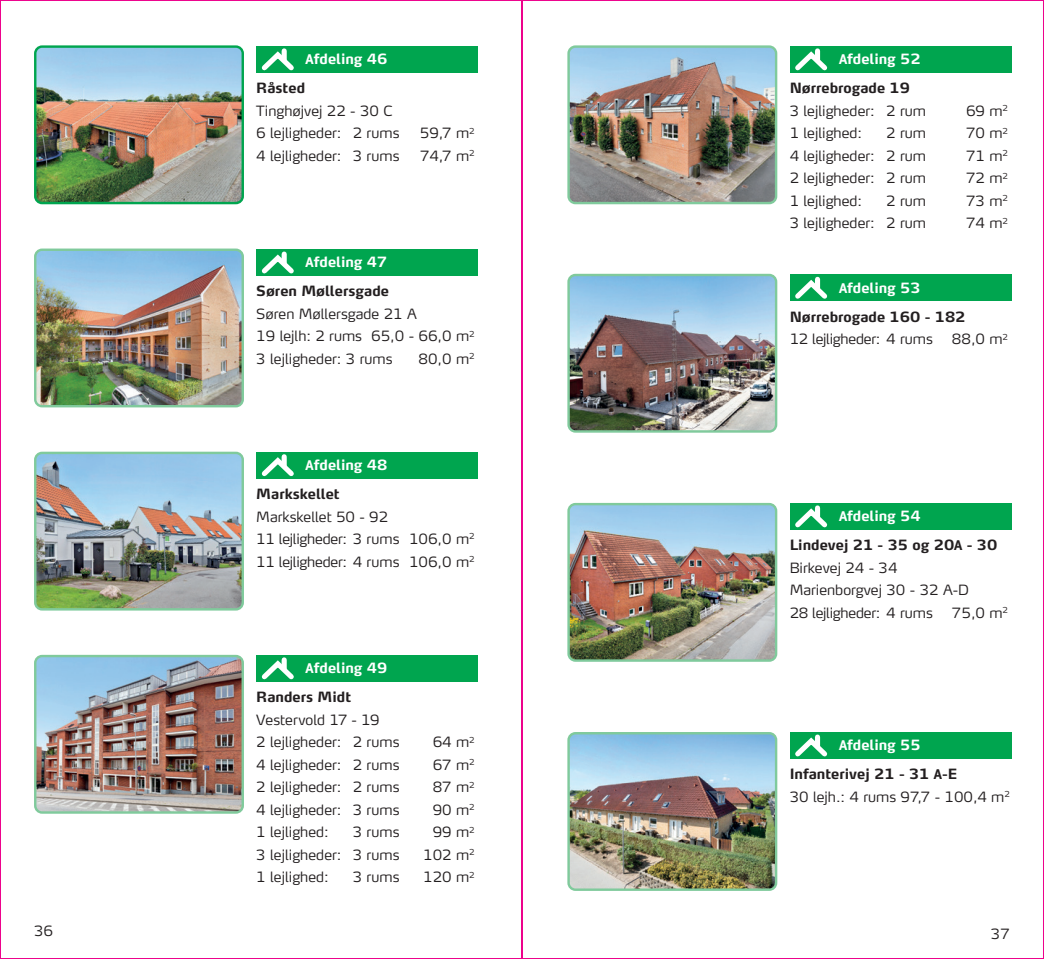
<style>
.page{position:relative;width:1044px;height:959px;background:#fff}
.page>*{position:absolute;margin:0;border:0;box-sizing:border-box;transform-origin:0 0}
.brød_1_mm{font:300 14px "Max TF";color:#231f20}
.brød_bold{font:700 14px "Max TF";color:#231f20}
.brød_1_mm-2{font:300 14px "Max TF";letter-spacing:-.02em;color:#231f20}
.t1{font:700 14px "Max TF";color:#fff}
</style>
<div class="page">
<img style="left:35px;top:251px;width:208px;height:155px">
<div style="left:34px;top:248px;width:210px;height:159px;border:2px solid #80ca9c;border-radius:7px"></div>
<div style="left:257px;top:249px;width:221px;height:27px;background:#00a54f"></div>
<svg style="left:261px;top:251px;width:33px;height:23px"></svg>
<div style="left:281px;top:254px;width:6px;height:9px;background:#fff"></div>
<img style="left:35px;top:454px;width:208px;height:155px">
<div style="left:34px;top:451px;width:210px;height:159px;border:2px solid #80ca9c;border-radius:7px"></div>
<div style="left:257px;top:451px;width:221px;height:27px;background:#00a54f"></div>
<svg style="left:257px;top:454px;width:41px;height:25px"></svg>
<div style="left:281px;top:456px;width:6px;height:9px;background:#fff"></div>
<img style="left:35px;top:657px;width:208px;height:155px">
<div style="left:34px;top:654px;width:210px;height:159px;border:2px solid #80ca9c;border-radius:7px"></div>
<div style="left:257px;top:654px;width:221px;height:27px;background:#00a54f"></div>
<svg style="left:257px;top:657px;width:41px;height:25px"></svg>
<div style="left:281px;top:659px;width:6px;height:9px;background:#fff"></div>
<img style="left:35px;top:48px;width:208px;height:155px">
<div style="left:34px;top:45px;width:210px;height:159px;border:2px solid #00a54f;border-radius:7px"></div>
<div style="left:257px;top:46px;width:221px;height:27px;background:#00a54f"></div>
<svg style="left:261px;top:48px;width:33px;height:23px"></svg>
<div style="left:281px;top:51px;width:6px;height:9px;background:#fff"></div>
<img style="left:568px;top:275px;width:207px;height:156px">
<div style="left:567px;top:274px;width:210px;height:158px;border:2px solid #80ca9c;border-radius:7px"></div>
<div style="left:789px;top:274px;width:222px;height:27px;background:#00a54f"></div>
<svg style="left:795px;top:276px;width:33px;height:23px"></svg>
<div style="left:814px;top:279px;width:5px;height:9px;background:#fff"></div>
<img style="left:568px;top:505px;width:207px;height:155px">
<div style="left:567px;top:502px;width:210px;height:159px;border:2px solid #80ca9c;border-radius:7px"></div>
<div style="left:789px;top:502px;width:222px;height:27px;background:#00a54f"></div>
<svg style="left:790px;top:505px;width:41px;height:25px"></svg>
<div style="left:814px;top:507px;width:5px;height:9px;background:#fff"></div>
<img style="left:568px;top:734px;width:207px;height:155px">
<div style="left:567px;top:731px;width:210px;height:159px;border:2px solid #80ca9c;border-radius:7px"></div>
<div style="left:789px;top:731px;width:222px;height:27px;background:#00a54f"></div>
<svg style="left:790px;top:734px;width:41px;height:25px"></svg>
<div style="left:814px;top:736px;width:5px;height:9px;background:#fff"></div>
<img style="left:570px;top:48px;width:204px;height:153px">
<div style="left:567px;top:45px;width:210px;height:159px;border:2px solid #80ca9c;border-radius:7px"></div>
<div style="left:789px;top:46px;width:222px;height:27px;background:#00a54f"></div>
<svg style="left:795px;top:48px;width:33px;height:23px"></svg>
<div style="left:814px;top:51px;width:5px;height:9px;background:#fff"></div>
<p class="t1" style="left:305px;top:50px;width:83px">Afdeling 46</p>
<p class="brød_bold" style="left:256px;top:79px;width:50px">Råsted</p>
<p class="brød_1_mm" style="left:256px;top:102px;width:138px">Tinghøjvej 22 - 30 C</p>
<p class="brød_1_mm" style="left:256px;top:124px;width:145px">6 lejligheder: 2 rums</p>
<p class="brød_1_mm" style="left:419px;top:124px;width:56px">59,7 m<sup>2</sup></p>
<p class="brød_1_mm" style="left:256px;top:147px;width:145px">4 lejligheder: 3 rums</p>
<p class="brød_1_mm" style="left:420px;top:147px;width:56px">74,7 m<sup>2</sup></p>
<p class="t1" style="left:305px;top:253px;width:83px">Afdeling 47</p>
<p class="brød_bold" style="left:256px;top:282px;width:134px">Søren Møllersgade</p>
<p class="brød_1_mm" style="left:256px;top:305px;width:162px">Søren Møllersgade 21 A</p>
<p class="brød_1_mm" style="left:256px;top:327px;width:220px">19 lejlh: 2 rums 65,0 - 66,0 m<sup>2</sup></p>
<p class="brød_1_mm" style="left:256px;top:350px;width:138px">3 lejligheder: 3 rums</p>
<p class="brød_1_mm" style="left:418px;top:350px;width:58px">80,0 m<sup>2</sup></p>
<p class="t1" style="left:305px;top:456px;width:83px">Afdeling 48</p>
<p class="brød_bold" style="left:256px;top:485px;width:85px">Markskellet</p>
<p class="brød_1_mm" style="left:256px;top:507px;width:133px">Markskellet 50 - 92</p>
<p class="brød_1_mm-2" style="left:256px;top:530px;width:220px">11 lejligheder: 3 rums 106,0 m<sup>2</sup></p>
<p class="brød_1_mm-2" style="left:256px;top:552px;width:220px">11 lejligheder: 4 rums 106,0 m<sup>2</sup></p>
<p class="t1" style="left:305px;top:659px;width:83px">Afdeling 49</p>
<p class="brød_bold" style="left:256px;top:688px;width:96px">Randers Midt</p>
<p class="brød_1_mm" style="left:256px;top:710px;width:125px">Vestervold 17 - 19</p>
<p class="brød_1_mm" style="left:256px;top:733px;width:145px">2 lejligheder: 2 rums</p>
<p class="brød_1_mm" style="left:432px;top:733px;width:43px">64 m<sup>2</sup></p>
<p class="brød_1_mm" style="left:256px;top:755px;width:145px">4 lejligheder: 2 rums</p>
<p class="brød_1_mm" style="left:432px;top:755px;width:43px">67 m<sup>2</sup></p>
<p class="brød_1_mm" style="left:256px;top:778px;width:145px">2 lejligheder: 2 rums</p>
<p class="brød_1_mm" style="left:432px;top:778px;width:43px">87 m<sup>2</sup></p>
<p class="brød_1_mm" style="left:256px;top:800px;width:145px">4 lejligheder: 3 rums</p>
<p class="brød_1_mm" style="left:432px;top:800px;width:43px">90 m<sup>2</sup></p>
<p class="brød_1_mm" style="left:256px;top:823px;width:74px">1 lejlighed:</p>
<p class="brød_1_mm" style="left:352px;top:823px;width:48px">3 rums</p>
<p class="brød_1_mm" style="left:432px;top:823px;width:43px">99 m<sup>2</sup></p>
<p class="brød_1_mm" style="left:256px;top:845px;width:145px">3 lejligheder: 3 rums</p>
<p class="brød_1_mm" style="left:423px;top:845px;width:53px">102 m<sup>2</sup></p>
<p class="brød_1_mm" style="left:256px;top:868px;width:74px">1 lejlighed:</p>
<p class="brød_1_mm" style="left:352px;top:868px;width:48px">3 rums</p>
<p class="brød_1_mm" style="left:423px;top:868px;width:53px">120 m<sup>2</sup></p>
<p class="t1" style="left:838px;top:50px;width:83px">Afdeling 52</p>
<p class="brød_bold" style="left:789px;top:79px;width:122px">Nørrebrogade 19</p>
<p class="brød_1_mm" style="left:789px;top:102px;width:138px">3 lejligheder: 2 rum</p>
<p class="brød_1_mm" style="left:965px;top:102px;width:43px">69 m<sup>2</sup></p>
<p class="brød_1_mm" style="left:789px;top:124px;width:74px">1 lejlighed:</p>
<p class="brød_1_mm" style="left:885px;top:124px;width:41px">2 rum</p>
<p class="brød_1_mm" style="left:965px;top:124px;width:43px">70 m<sup>2</sup></p>
<p class="brød_1_mm" style="left:789px;top:147px;width:138px">4 lejligheder: 2 rum</p>
<p class="brød_1_mm" style="left:965px;top:147px;width:43px">71 m<sup>2</sup></p>
<p class="brød_1_mm" style="left:789px;top:169px;width:138px">2 lejligheder: 2 rum</p>
<p class="brød_1_mm" style="left:965px;top:169px;width:43px">72 m<sup>2</sup></p>
<p class="brød_1_mm" style="left:789px;top:192px;width:74px">1 lejlighed:</p>
<p class="brød_1_mm" style="left:885px;top:192px;width:41px">2 rum</p>
<p class="brød_1_mm" style="left:965px;top:192px;width:43px">73 m<sup>2</sup></p>
<p class="brød_1_mm" style="left:789px;top:214px;width:138px">3 lejligheder: 2 rum</p>
<p class="brød_1_mm" style="left:965px;top:214px;width:43px">74 m<sup>2</sup></p>
<p class="t1" style="left:838px;top:278px;width:83px">Afdeling 53</p>
<p class="brød_bold" style="left:789px;top:307px;width:177px">Nørrebrogade 160 - 182</p>
<p class="brød_1_mm-2" style="left:789px;top:330px;width:145px">12 lejligheder: 4 rums</p>
<p class="brød_1_mm" style="left:951px;top:330px;width:58px">88,0 m<sup>2</sup></p>
<p class="t1" style="left:838px;top:507px;width:83px">Afdeling 54</p>
<p class="brød_bold" style="left:789px;top:536px;width:209px">Lindevej 21 - 35 og 20A - 30</p>
<p class="brød_1_mm" style="left:789px;top:558px;width:109px">Birkevej 24 - 34</p>
<p class="brød_1_mm" style="left:789px;top:581px;width:181px">Marienborgvej 30 - 32 A-D</p>
<p class="brød_1_mm-2" style="left:789px;top:603px;width:145px">28 lejligheder: 4 rums</p>
<p class="brød_1_mm" style="left:951px;top:603px;width:58px">75,0 m<sup>2</sup></p>
<p class="t1" style="left:838px;top:736px;width:83px">Afdeling 55</p>
<p class="brød_bold" style="left:789px;top:765px;width:169px">Infanterivej 21 - 31 A-E</p>
<p class="brød_1_mm" style="left:789px;top:787px;width:222px">30 lejh.: 4 rums 97,7 - 100,4 m<sup>2</sup></p>
<p class="brød_1_mm" style="left:34px;top:922px;width:21px">36</p>
<p class="brød_1_mm" style="left:990px;top:924px;width:21px">37</p>
</div>
